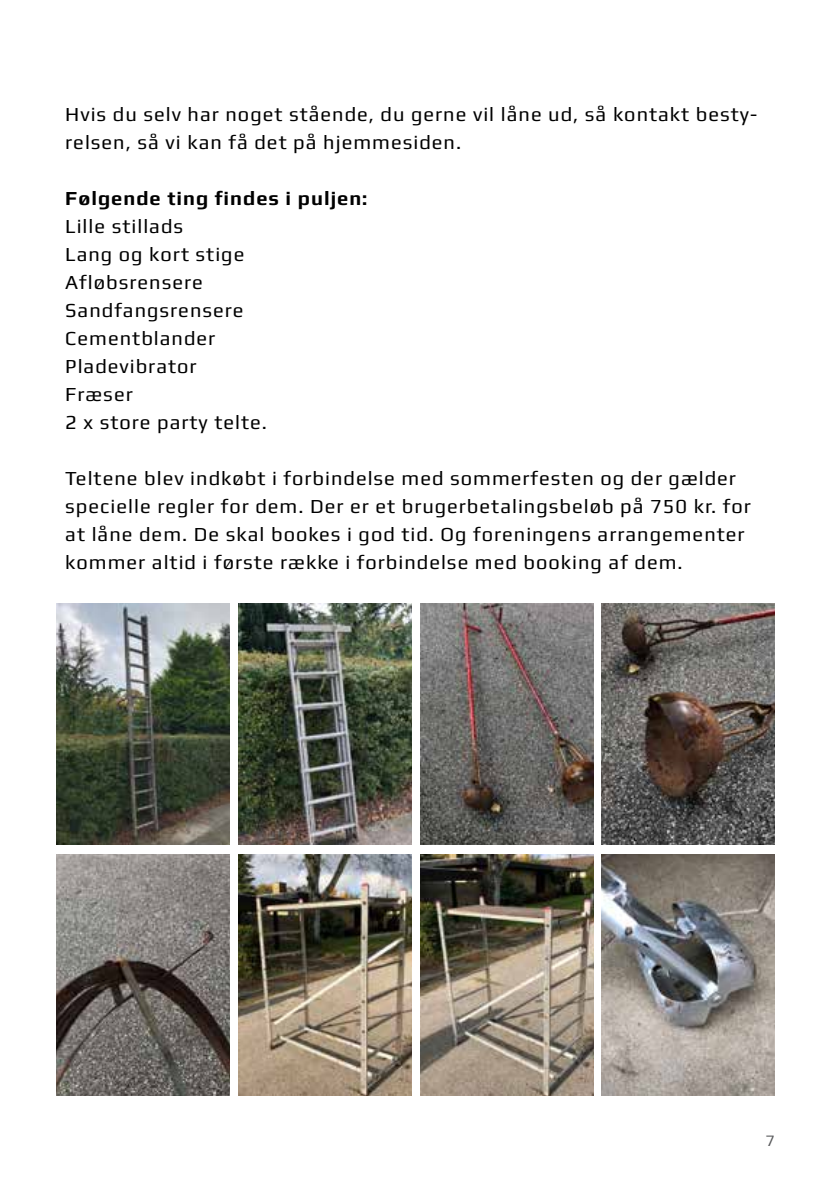
<style>
.page{position:relative;width:840px;height:1191px;background:#fff}
.page>*{position:absolute;margin:0;border:0;box-sizing:border-box;transform-origin:0 0}
.t1{font:20px/28px "Play";letter-spacing:.05em;color:#000}
.t2{font:700 20px "Play";letter-spacing:.05em;color:#000}
.t3{font:16px "Play";color:#58595b}
</style>
<div class="page">
<img style="left:57px;top:603px;width:173px;height:241px">
<img style="left:57px;top:854px;width:173px;height:241px">
<img style="left:238px;top:603px;width:173px;height:241px">
<img style="left:238px;top:854px;width:173px;height:241px">
<img style="left:420px;top:603px;width:172px;height:241px">
<img style="left:420px;top:854px;width:172px;height:241px">
<img style="left:601px;top:603px;width:173px;height:241px">
<img style="left:601px;top:854px;width:173px;height:241px">
<p class="t1" style="left:65px;top:100px;width:693px">Hvis du selv har noget stående, du gerne vil låne ud, så kontakt besty&shy;relsen, så vi kan få det på hjemmesiden.</p>
<p class="t2" style="left:65px;top:186px;width:303px">Følgende ting findes i puljen:</p>
<p class="t1" style="left:65px;top:212px;width:203px">Lille stillads<br>Lang og kort stige<br>Afløbsrensere<br>Sandfangsrensere<br>Cementblander<br>Pladevibrator<br>Fræser<br>2 x store party telte.</p>
<p class="t1" style="left:65px;top:464px;width:686px">Teltene blev indkøbt i forbindelse med sommerfesten og der gælder specielle regler for dem. Der er et brugerbetalingsbeløb på 750 kr. for at låne dem. De skal bookes i god tid. Og foreningens arrangementer kommer altid i første række i forbindelse med booking af dem.</p>
<p class="t3" style="left:765px;top:1130px;width:11px">7</p>
</div>
